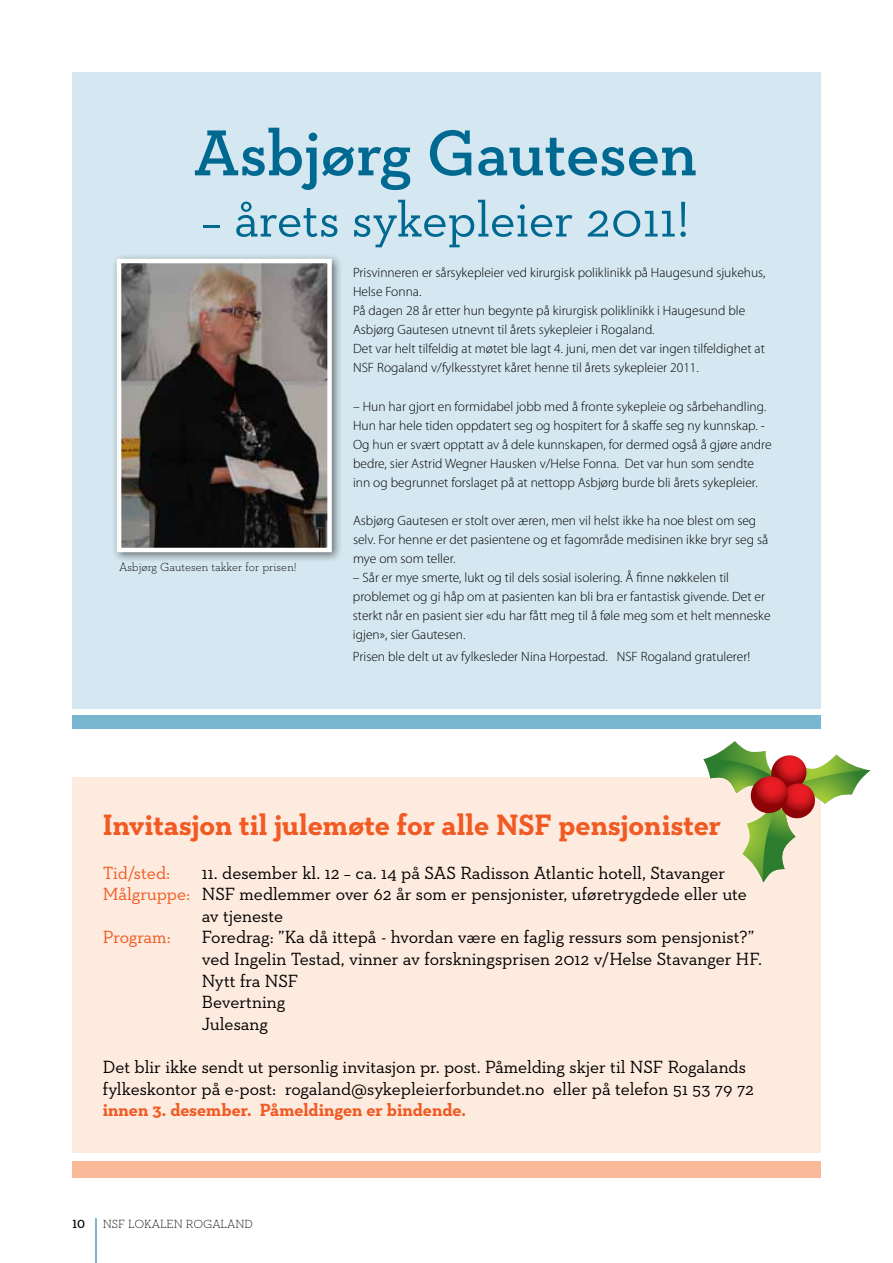
<style>
.page{position:relative;width:893px;height:1263px;background:#fff}
.page>*{position:absolute;margin:0;border:0;box-sizing:border-box;transform-origin:0 0}
.t1{font:600 66px "Neutraface Slab Text";letter-spacing:-.005em;color:#006991}
.t2{font:51px "Neutraface Slab Text";letter-spacing:-.005em;color:#006991}
.t3{font:700 30px "Neutraface Slab Text";color:#f15a22}
.t4{font:18px/21.6px "Neutraface Slab Text";letter-spacing:-.005em;color:#000}
.t5{font:700 18px "Neutraface Slab Text";color:#f15a22}
.t6{font:18px "Neutraface Slab Text";letter-spacing:-.015em;color:#f15a22}
.t7{font:300 13.5px/19px "Myriad Pro";color:#000}
.t8{font:300 12px "Neutraface Slab Text";letter-spacing:-.005em;color:#000}
.t9{font:600 12px "Neutraface Slab Text";color:#000}
.s1{color:#f15a22}
</style>
<div class="page">
<div style="left:72px;top:72px;width:749px;height:637px;background:#d5e7f0"></div>
<div style="left:72px;top:777px;width:749px;height:375px;background:#feebdf"></div>
<div style="left:72px;top:715px;width:749px;height:14px;background:#78b7cf"></div>
<div style="left:72px;top:1161px;width:749px;height:17px;background:#faba99"></div>
<div style="left:112px;top:254px;width:231px;height:309px;background:#000;opacity:.5"></div>
<img style="left:122px;top:264px;width:205px;height:283px">
<div style="left:117px;top:259px;width:215px;height:293px;border:4px solid #fff"></div>
<svg style="left:703px;top:741px;width:167px;height:141px"></svg>
<hr style="left:96px;top:1218px;width:1px;height:45px;background:#006991">
<h1 class="t1" style="left:193px;top:112px;width:506px">Asbjørg Gautesen</h1>
<h2 class="t2" style="left:201px;top:187px;width:490px">– årets sykepleier 2011!</h2>
<p class="t7" style="left:353px;top:263px;width:414px">Prisvinneren er sårsykepleier ved kirurgisk poliklinikk på Haugesund sjukehus, Helse Fonna.<br>På dagen 28 år etter hun begynte på kirurgisk poliklinikk i Haugesund ble Asbjørg Gautesen utnevnt til årets sykepleier i Rogaland.<br>Det var helt tilfeldig at møtet ble lagt 4. juni, men det var ingen tilfeldighet at NSF Rogaland v/fylkesstyret kåret henne til årets sykepleier 2011.</p>
<p class="t7" style="left:353px;top:397px;width:420px">– Hun har gjort en formidabel jobb med å fronte sykepleie og sårbehandling.<br>Hun har hele tiden oppdatert seg og hospitert for å skaffe seg ny kunnskap. - Og hun er svært opptatt av å dele kunnskapen, for dermed også å gjøre andre bedre, sier Astrid Wegner Hausken v/Helse Fonna. Det var hun som sendte inn og begrunnet forslaget på at nettopp Asbjørg burde bli årets sykepleier.</p>
<p class="t7" style="left:353px;top:511px;width:417px">Asbjørg Gautesen er stolt over æren, men vil helst ikke ha noe blest om seg selv. For henne er det pasientene og et fagområde medisinen ikke bryr seg så mye om som teller.</p>
<p class="t7" style="left:353px;top:568px;width:419px">– Sår er mye smerte, lukt og til dels sosial isolering. Å finne nøkkelen til problemet og gi håp om at pasienten kan bli bra er fantastisk givende. Det er sterkt når en pasient sier «du har fått meg til å føle meg som et helt menneske igjen», sier Gautesen.</p>
<p class="t7" style="left:353px;top:647px;width:399px">Prisen ble delt ut av fylkesleder Nina Horpestad. NSF Rogaland gratulerer!</p>
<p class="t8" style="left:119px;top:559px;width:179px">Asbjørg Gautesen takker for prisen!</p>
<h3 class="t3" style="left:103px;top:806px;width:620px">Invitasjon til julemøte for alle NSF pensjonister</h3>
<h3 class="t6" style="left:103px;top:861px;width:69px">Tid/sted:</h3>
<h3 class="t4" style="left:202px;top:861px;width:525px">11. desember kl. 12 – ca. 14 på SAS Radisson Atlantic hotell, Stavanger</h3>
<h3 class="t4" style="left:103px;top:883px;width:646px"><span class="s1">Målgruppe:</span> NSF medlemmer over 62 år som er pensjonister, uføretrygdede eller ute</h3>
<h3 class="t4" style="left:202px;top:905px;width:83px">av tjeneste</h3>
<h3 class="t6" style="left:103px;top:926px;width:69px">Program:</h3>
<h3 class="t4" style="left:202px;top:926px;width:562px">Foredrag: ”Ka då ittepå - hvordan være en faglig ressurs som pensjonist?” ved Ingelin Testad, vinner av forskningsprisen 2012 v/Helse Stavanger HF.<br>Nytt fra NSF<br>Bevertning<br>Julesang</h3>
<h3 class="t4" style="left:103px;top:1056px;width:652px">Det blir ikke sendt ut personlig invitasjon pr. post. Påmelding skjer til NSF Rogalands fylkeskontor på e-post: rogaland@sykepleierforbundet.no eller på telefon 51 53 79 72</h3>
<h3 class="t5" style="left:103px;top:1098px;width:365px">innen 3. desember. Påmeldingen er bindende.</h3>
<p class="t9" style="left:72px;top:1216px;width:14px">10</p>
<p class="t8" style="left:103px;top:1216px;width:152px">NSF LOKALEN ROGALAND</p>
</div>
